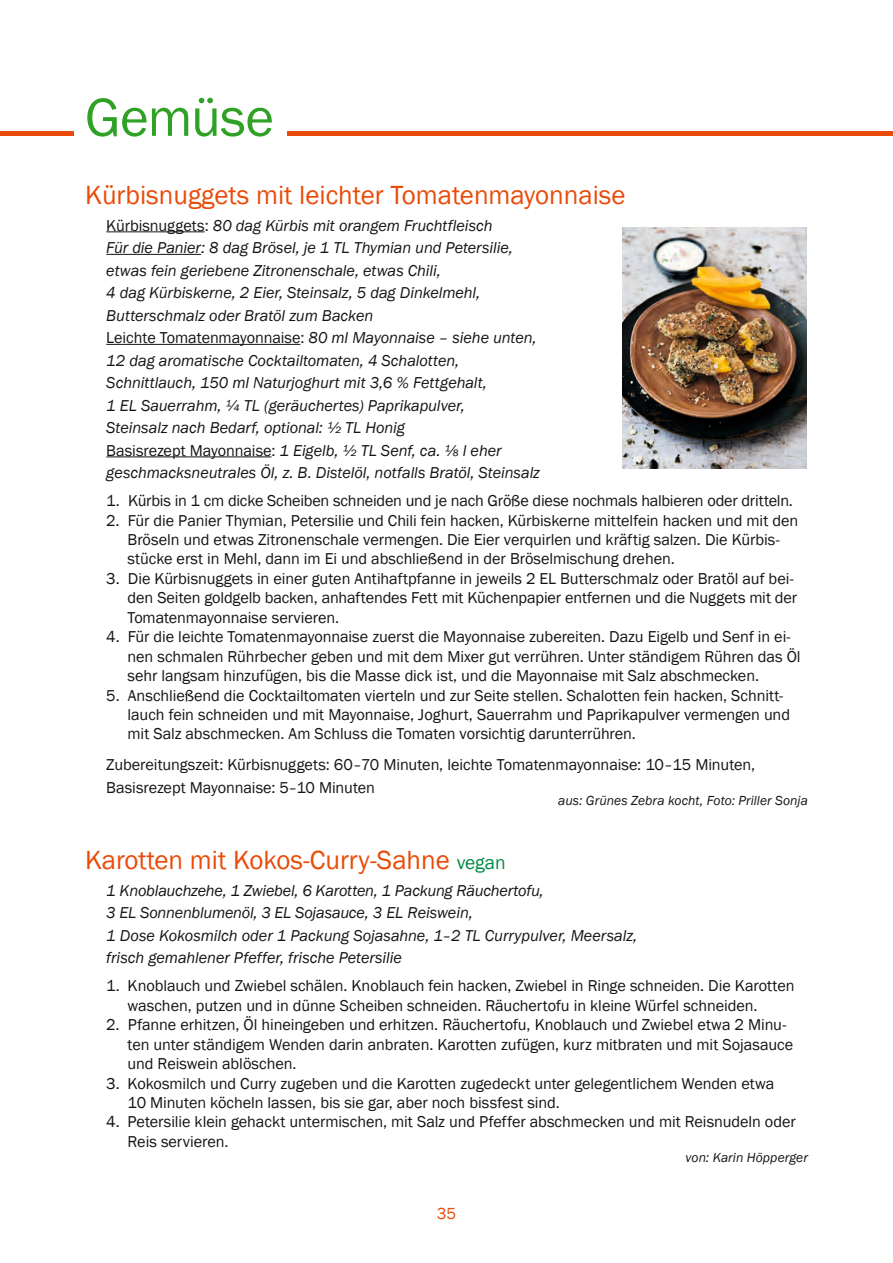
<style>
.page{position:relative;width:893px;height:1263px;background:#fff}
.page>*{position:absolute;margin:0;border:0;box-sizing:border-box;transform-origin:0 0}
.Abschnittsüberschrif{font:55.5px "Franklin Gothic";letter-spacing:-.01em;color:#2fa125}
.t1{font:27px "Franklin Gothic";color:#e94b08}
.t2{font:16.5px "Franklin Gothic";color:#e94b08}
.t3{font:16.2px/19.5px "Franklin Gothic";letter-spacing:-.005em;color:#131413}
.t4{font:italic 16.2px/22.5px "Franklin Gothic";letter-spacing:-.005em;color:#131413}
.t5{font:italic 13.5px "Franklin Gothic";letter-spacing:.005em;color:#131413}
.s1{font-style:normal}
.s2{font-size:19.5px;color:#008947}
</style>
<div class="page">
<hr style="left:0;top:132px;width:893px;height:4px;background:#e94b08">
<div style="left:74px;top:89px;width:213px;height:51px;background:#fff"></div>
<hr style="left:106px;top:231px;width:99px;height:1px;background:#131413">
<hr style="left:106px;top:254px;width:95px;height:1px;background:#131413">
<hr style="left:106px;top:344px;width:194px;height:1px;background:#131413">
<hr style="left:106px;top:456px;width:165px;height:1px;background:#131413">
<img style="left:622px;top:227px;width:184px;height:241px">
<p class="Abschnittsüberschrif" style="left:85px;top:83px;width:190px">Gemüse</p>
<p class="t1" style="left:85px;top:178px;width:542px">Kürbisnuggets mit leichter Tomatenmayonnaise</p>
<p class="t4" style="left:106px;top:214px;width:388px"><span class="s1">Kürbisnuggets:</span> 80 dag Kürbis mit orangem Fruchtfleisch</p>
<p class="t4" style="left:106px;top:237px;width:408px">Für die Panier: 8 dag Brösel, je 1 TL Thymian und Petersilie,</p>
<p class="t4" style="left:106px;top:259px;width:336px">etwas fein geriebene Zitronenschale, etwas Chili,</p>
<p class="t4" style="left:106px;top:282px;width:375px">4 dag Kürbiskerne, 2 Eier, Steinsalz, 5 dag Dinkelmehl,</p>
<p class="t4" style="left:106px;top:304px;width:268px">Butterschmalz oder Bratöl zum Backen</p>
<p class="t4" style="left:106px;top:327px;width:432px"><span class="s1">Leichte Tomatenmayonnaise:</span> 80 ml Mayonnaise – siehe unten,</p>
<p class="t4" style="left:106px;top:349px;width:354px">12 dag aromatische Cocktailtomaten, 4 Schalotten,</p>
<p class="t4" style="left:106px;top:372px;width:382px">Schnittlauch, 150 ml Naturjoghurt mit 3,6 % Fettgehalt,</p>
<p class="t4" style="left:106px;top:394px;width:360px">1 EL Sauerrahm, ¼ TL (geräuchertes) Paprikapulver,</p>
<p class="t4" style="left:106px;top:417px;width:300px">Steinsalz nach Bedarf, optional: ½ TL Honig</p>
<p class="t4" style="left:106px;top:439px;width:435px"><span class="s1">Basisrezept Mayonnaise:</span> 1 Eigelb, ½ TL Senf, ca. ⅛ l eher geschmacksneutrales Öl, z. B. Distelöl, notfalls Bratöl, Steinsalz</p>
<p class="t3" style="left:106px;top:491px;width:688px">1. Kürbis in 1 cm dicke Scheiben schneiden und je nach Größe diese nochmals halbieren oder dritteln.</p>
<p class="t3" style="left:128px;top:511px;width:672px;text-indent:-21px">2. Für die Panier Thymian, Petersilie und Chili fein hacken, Kürbiskerne mittelfein hacken und mit den<br>Bröseln und etwas Zitronenschale vermengen. Die Eier verquirlen und kräftig salzen. Die Kürbis&shy;stücke erst in Mehl, dann im Ei und abschließend in der Bröselmischung drehen.</p>
<p class="t3" style="left:128px;top:569px;width:671px;text-indent:-21px">3. Die Kürbisnuggets in einer guten Antihaftpfanne in jeweils 2 EL Butterschmalz oder Bratöl auf bei&shy;den Seiten goldgelb backen, anhaftendes Fett mit Küchenpapier entfernen und die Nuggets mit der<br>Tomatenmayonnaise servieren.</p>
<p class="t3" style="left:128px;top:627px;width:675px;text-indent:-21px">4. Für die leichte Tomatenmayonnaise zuerst die Mayonnaise zubereiten. Dazu Eigelb und Senf in ei&shy;nen schmalen Rührbecher geben und mit dem Mixer gut verrühren. Unter ständigem Rühren das Öl sehr langsam hinzufügen, bis die Masse dick ist, und die Mayonnaise mit Salz abschmecken.</p>
<p class="t3" style="left:128px;top:686px;width:664px;text-indent:-21px">5. Anschließend die Cocktailtomaten vierteln und zur Seite stellen. Schalotten fein hacken, Schnitt&shy;lauch fein schneiden und mit Mayonnaise, Joghurt, Sauerrahm und Paprikapulver vermengen und mit Salz abschmecken. Am Schluss die Tomaten vorsichtig darunterrühren.</p>
<p class="t3" style="left:106px;top:756px;width:650px">Zubereitungszeit: Kürbisnuggets: 60-70 Minuten, leichte Tomatenmayonnaise: 10-15 Minuten,</p>
<p class="t3" style="left:106px;top:778px;width:270px">Basisrezept Mayonnaise: 5-10 Minuten</p>
<p class="t5" style="left:558px;top:792px;width:251px">aus: Grünes Zebra kocht, Foto: Priller Sonja</p>
<p class="t1" style="left:85px;top:843px;width:422px">Karotten mit Kokos-Curry-Sahne <span class="s2">vegan</span></p>
<p class="t4" style="left:106px;top:879px;width:439px">1 Knoblauchzehe, 1 Zwiebel, 6 Karotten, 1 Packung Räuchertofu,</p>
<p class="t4" style="left:106px;top:902px;width:368px">3 EL Sonnenblumenöl, 3 EL Sojasauce, 3 EL Reiswein,</p>
<p class="t4" style="left:106px;top:924px;width:532px">1 Dose Kokosmilch oder 1 Packung Sojasahne, 1 - 2 TL Currypulver, Meersalz,</p>
<p class="t4" style="left:106px;top:947px;width:297px">frisch gemahlener Pfeffer, frische Petersilie</p>
<p class="t3" style="left:128px;top:976px;width:668px;text-indent:-21px">1. Knoblauch und Zwiebel schälen. Knoblauch fein hacken, Zwiebel in Ringe schneiden. Die Karotten waschen, putzen und in dünne Scheiben schneiden. Räuchertofu in kleine Würfel schneiden.</p>
<p class="t3" style="left:128px;top:1015px;width:667px;text-indent:-21px">2. Pfanne erhitzen, Öl hineingeben und erhitzen. Räuchertofu, Knoblauch und Zwiebel etwa 2 Minu&shy;ten unter ständigem Wenden darin anbraten. Karotten zufügen, kurz mitbraten und mit Sojasauce und Reiswein ablöschen.</p>
<p class="t3" style="left:106px;top:1074px;width:670px">3. Kokosmilch und Curry zugeben und die Karotten zugedeckt unter gelegentlichem Wenden etwa</p>
<p class="t3" style="left:128px;top:1093px;width:434px">10 Minuten köcheln lassen, bis sie gar, aber noch bissfest sind.</p>
<p class="t3" style="left:128px;top:1112px;width:670px;text-indent:-21px">4. Petersilie klein gehackt untermischen, mit Salz und Pfeffer abschmecken und mit Reisnudeln oder<br>Reis servieren.</p>
<p class="t5" style="left:686px;top:1149px;width:124px">von: Karin Höpperger</p>
<p class="t2" style="left:437px;top:1203px;width:21px">35</p>
</div>
